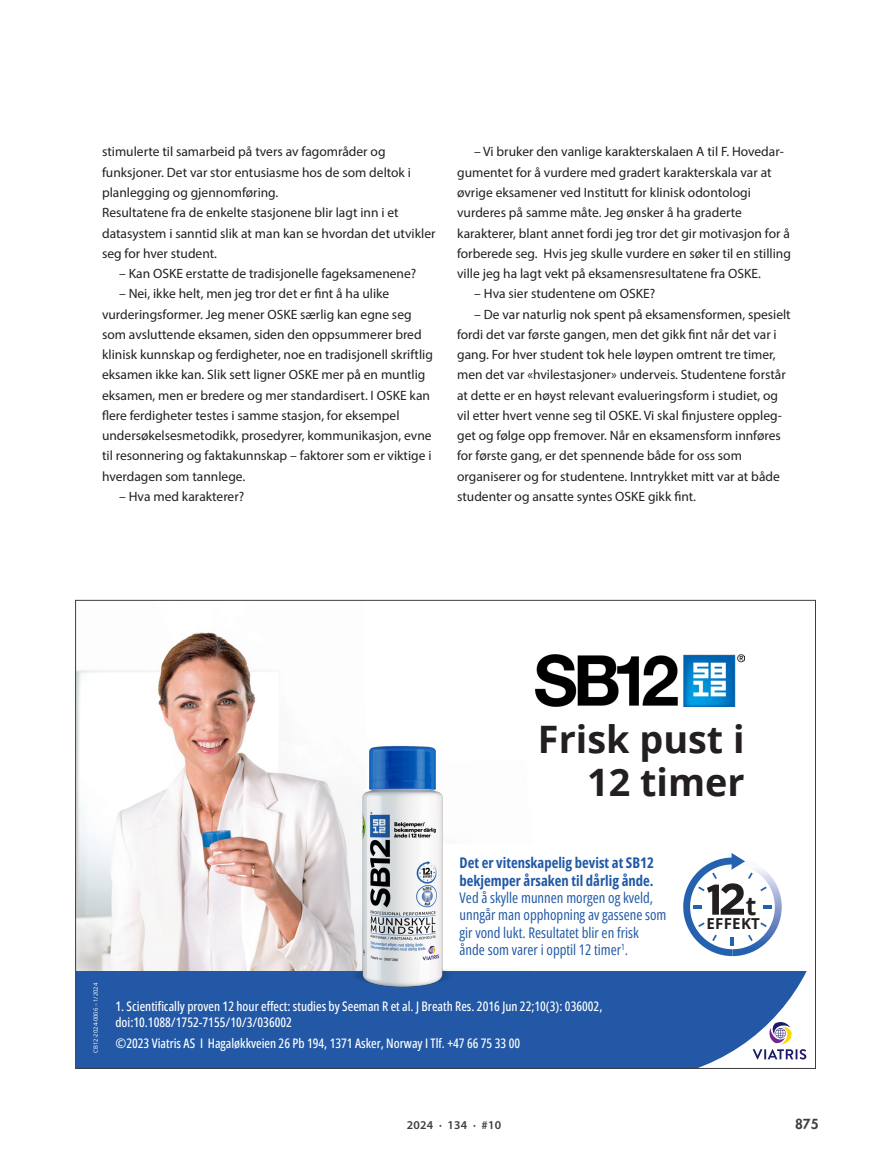
<style>
.page{position:relative;width:893px;height:1149px;background:#fff}
.page>*{position:absolute;margin:0;border:0;box-sizing:border-box;transform-origin:0 0}
.t1{font:700 37.8px/42.5px "Open Sans";color:#231f20;text-align:right}
.t2{font:700 25.8px "Open Sans";color:#231f20;scale:.95 1}
.t3{font:700 15.15px "Open Sans";letter-spacing:.015em;color:#231f20}
.t4{font:14.7px/17.4px "Open Sans Condensed";color:#2159a6}
.t5{font:700 14.7px/17.4px "Open Sans Condensed";color:#2159a6}
.t6{font:13.5px/20.2px "Myriad Pro";color:#231f20}
.t7{font:800 13.5px "Futura Std";color:#3e3e3f}
.t8{font:500 13.2px/16.4px "Open Sans Condensed";color:#fff}
.t9{font:600 12px "Myriad Pro";letter-spacing:.02em;color:#3e3e3f}
.t10{font:5.85px "Open Sans";color:#fff}
</style>
<div class="page">
<img style="left:77px;top:632px;width:180px;height:338px">
<div style="left:76px;top:970px;width:739px;height:98px;background:#2258a5"></div>
<img style="left:535px;top:654px;width:210px;height:51px">
<img style="left:252px;top:712px;width:301px;height:275px">
<svg style="left:677px;top:853px;width:137px;height:213px"></svg>
<p class="t6" style="left:102px;top:141px;width:335px">stimulerte til samarbeid på tvers av fagområder og funksjoner. Det var stor entusiasme hos de som deltok i planlegging og gjennomføring.<br>Resultatene fra de enkelte stasjonene blir lagt inn i et datasystem i sanntid slik at man kan se hvordan det utvikler seg for hver student.</p>
<p class="t6" style="left:119px;top:263px;width:299px">– Kan OSKE erstatte de tradisjonelle fageksamenene?</p>
<p class="t6" style="left:102px;top:283px;width:332px;text-indent:17px">– Nei, ikke helt, men jeg tror det er fint å ha ulike vurderingsformer. Jeg mener OSKE særlig kan egne seg som avsluttende eksamen, siden den oppsummerer bred klinisk kunnskap og ferdigheter, noe en tradisjonell skriftlig eksamen ikke kan. Slik sett ligner OSKE mer på en muntlig eksamen, men er bredere og mer standardisert. I OSKE kan flere ferdigheter testes i samme stasjon, for eksempel undersøkelsesmetodikk, prosedyrer, kommunikasjon, evne til resonnering og faktakunnskap – faktorer som er viktige i hverdagen som tannlege.</p>
<p class="t6" style="left:119px;top:486px;width:127px">– Hva med karakterer?</p>
<p class="t6" style="left:457px;top:141px;width:335px;text-indent:17px">– Vi bruker den vanlige karakterskalaen A til F. Hovedar&shy;gumentet for å vurdere med gradert karakterskala var at øvrige eksamener ved Institutt for klinisk odontologi vurderes på samme måte. Jeg ønsker å ha graderte karakterer, blant annet fordi jeg tror det gir motivasjon for å forberede seg. Hvis jeg skulle vurdere en søker til en stilling ville jeg ha lagt vekt på eksamensresultatene fra OSKE.</p>
<p class="t6" style="left:474px;top:283px;width:183px">– Hva sier studentene om OSKE?</p>
<p class="t6" style="left:457px;top:303px;width:335px;text-indent:17px">– De var naturlig nok spent på eksamensformen, spesielt fordi det var første gangen, men det gikk fint når det var i gang. For hver student tok hele løypen omtrent tre timer, men det var «hvilestasjoner» underveis. Studentene forstår at dette er en høyst relevant evalueringsform i studiet, og vil etter hvert venne seg til OSKE. Vi skal finjustere oppleg&shy;get og følge opp fremover. Når en eksamensform innføres for første gang, er det spennende både for oss som organiserer og for studentene. Inntrykket mitt var at både studenter og ansatte syntes OSKE gikk fint.</p>
<h1 class="t1" style="left:538px;top:717px;width:208px">Frisk pust i<br>12 timer</h1>
<p class="t5" style="left:460px;top:853px;width:196px">Det er vitenskapelig bevist at SB12 bekjemper årsaken til dårlig ånde.</p>
<p class="t4" style="left:460px;top:888px;width:208px">Ved å skylle munnen morgen og kveld, unngår man opphopning av gassene som gir vond lukt. Resultatet blir en frisk ånde som varer i opptil 12 timer<sup>1</sup>.</p>
<h2 class="t2" style="left:746px;top:886px;width:13px">t</h2>
<p class="t3" style="left:707px;top:913px;width:55px">EFFEKT</p>
<p class="t10" style="left:92px;top:1052px;width:71px;rotate:-90deg">CB12-2024-0006 – 1/2024</p>
<p class="t8" style="left:115px;top:997px;width:488px">1. Scientifically proven 12 hour effect: studies by Seeman R et al. J Breath Res. 2016 Jun 22;10(3): 036002, doi:10.1088/1752-7155/10/3/036002</p>
<p class="t8" style="left:115px;top:1034px;width:406px">©2023 Viatris AS I Hagaløkkveien 26 Pb 194, 1371 Asker, Norway I Tlf. +47 66 75 33 00</p>
<p class="t9" style="left:407px;top:1117px;width:96px">2024 · 134 · #10</p>
<p class="t7" style="left:795px;top:1115px;width:25px">875</p>
</div>
